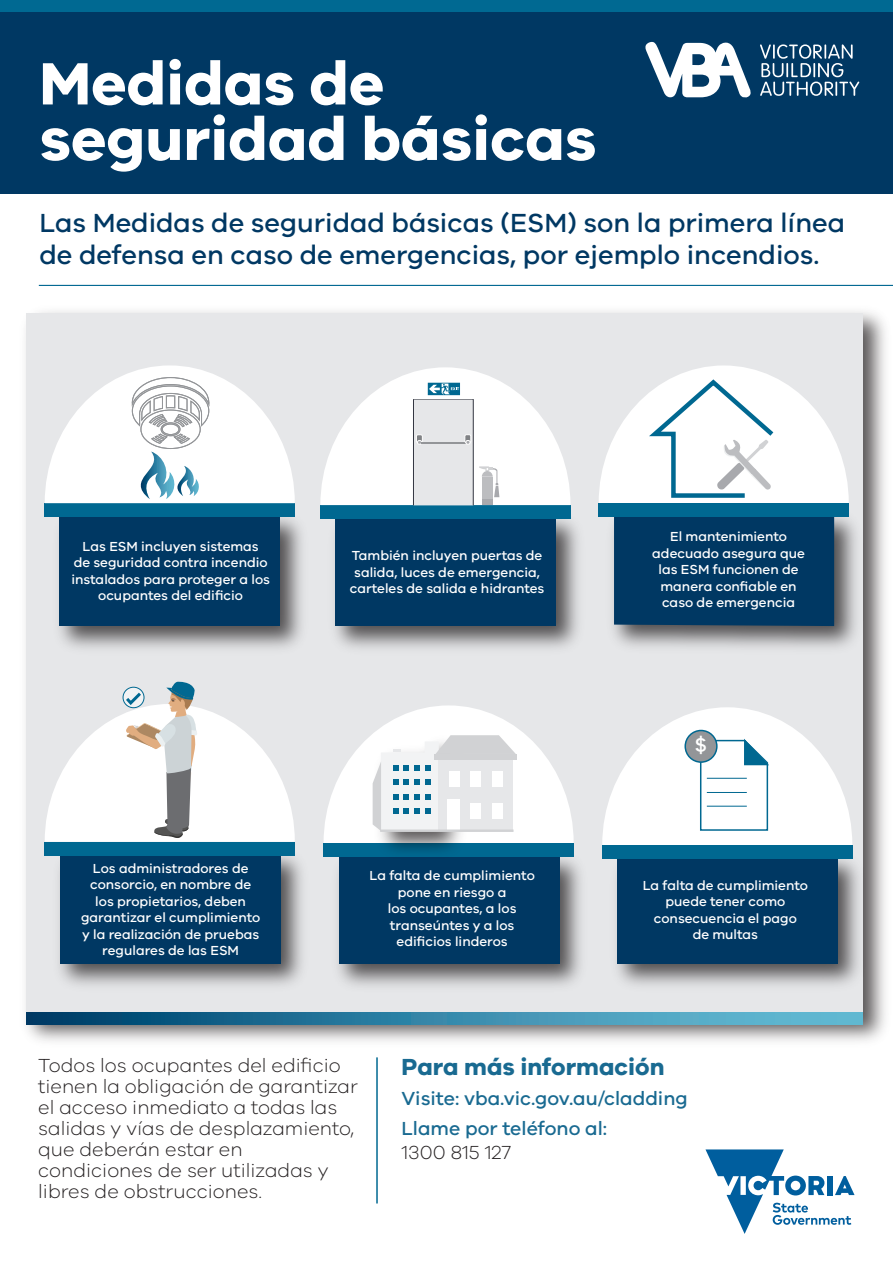
<style>
.page{position:relative;width:893px;height:1263px;background:#fff}
.page>*{position:absolute;margin:0;border:0;box-sizing:border-box;transform-origin:0 0}
.t1{font:700 61.5px/55.5px "VIC";color:#fff}
.t2{font:500 27px/31.5px "VIC";color:#003863}
.t3{font:700 24px "VIC";color:#196a91}
.t4{font:500 21.15px "VIC";color:#fff}
.t5{font:300 19.5px/21px "VIC";color:#231f20}
.t6{font:500 19.5px/24px "VIC";color:#196a91}
.t7{font:500 13.5px/16.5px "VIC";color:#fff;text-align:center}
.s1{font-weight:300;color:#231f20}
</style>
<div class="page">
<div style="left:0;top:10px;width:893px;height:183px;background:#003863"></div>
<svg style="left:760px;top:44px;width:99px;height:52px"></svg>
<svg style="left:645px;top:41px;width:106px;height:57px"></svg>
<img style="left:25px;top:311px;width:861px;height:731px">
<div style="left:26px;top:313px;width:837px;height:706px;background:#e6e7e9"></div>
<img style="left:59px;top:517px;width:243px;height:132px">
<div style="left:60px;top:517px;width:220px;height:109px;background:#003863"></div>
<hr style="left:39px;top:285px;width:854px;height:1px;background:#006891">
<svg style="left:45px;top:681px;width:250px;height:161px"></svg>
<div style="left:45px;top:503px;width:250px;height:14px;background:#006891"></div>
<img style="left:334px;top:507px;width:245px;height:142px">
<div style="left:336px;top:519px;width:220px;height:107px;background:#003863"></div>
<div style="left:320px;top:505px;width:250px;height:14px;background:#006891"></div>
<img style="left:59px;top:856px;width:244px;height:130px">
<div style="left:60px;top:855px;width:220px;height:109px;background:#003863"></div>
<div style="left:45px;top:842px;width:250px;height:14px;background:#006891"></div>
<img style="left:337px;top:857px;width:244px;height:129px">
<div style="left:339px;top:857px;width:220px;height:107px;background:#003863"></div>
<div style="left:324px;top:843px;width:250px;height:14px;background:#006891"></div>
<img style="left:612px;top:503px;width:255px;height:156px">
<div style="left:614px;top:517px;width:220px;height:109px;background:#003863"></div>
<div style="left:599px;top:503px;width:250px;height:14px;background:#006891"></div>
<svg style="left:26px;top:1012px;width:837px;height:12px;background:#3383a5"></svg>
<img style="left:616px;top:846px;width:255px;height:151px">
<div style="left:618px;top:859px;width:220px;height:105px;background:#003863"></div>
<div style="left:602px;top:845px;width:250px;height:14px;background:#006891"></div>
<svg style="left:45px;top:365px;width:250px;height:138px"></svg>
<svg style="left:324px;top:705px;width:250px;height:138px"></svg>
<div style="left:434px;top:754px;width:83px;height:5px;background:#d1d2d4"></div>
<div style="left:447px;top:799px;width:12px;height:31px;background:#fff"></div>
<div style="left:380px;top:829px;width:133px;height:3px;border:2px solid #d1d2d4"></div>
<svg style="left:599px;top:365px;width:250px;height:138px"></svg>
<svg style="left:602px;top:707px;width:250px;height:138px"></svg>
<hr style="left:707px;top:778px;width:40px;height:1px;background:#006891">
<hr style="left:707px;top:792px;width:40px;height:1px;background:#006891">
<hr style="left:707px;top:806px;width:40px;height:1px;background:#006891">
<div style="left:685px;top:730px;width:32px;height:32px;background:#939598;border-radius:50%"></div>
<div style="left:684px;top:730px;width:34px;height:33px;border:2px solid #006891;border-radius:50%"></div>
<hr style="left:376px;top:1057px;width:2px;height:146px;background:#006891">
<svg style="left:320px;top:367px;width:250px;height:138px"></svg>
<svg style="left:705px;top:1149px;width:149px;height:85px"></svg>
<div style="left:0;top:0;width:893px;height:11px;background:#006992"></div>
<p class="t1" style="left:39px;top:54px;width:559px">Medidas de seguridad básicas</p>
<p class="t2" style="left:39px;top:207px;width:807px">Las Medidas de seguridad básicas (ESM) son la primera línea de defensa en caso de emergencias, por ejemplo incendios.</p>
<p class="t7" style="left:71px;top:537px;width:200px">Las ESM incluyen sistemas<br>de seguridad contra incendio instalados para proteger a los ocupantes del edificio</p>
<p class="t7" style="left:350px;top:547px;width:196px">También incluyen puertas de salida, luces de emergencia, carteles de salida e hidrantes</p>
<p class="t7" style="left:652px;top:528px;width:154px">El mantenimiento adecuado asegura que las ESM funcionen de manera confiable en caso de emergencia</p>
<p class="t4" style="left:694px;top:732px;width:14px">$</p>
<p class="t7" style="left:81px;top:859px;width:181px">Los administradores de consorcio, en nombre de los propietarios, deben garantizar el cumplimiento lay realización de pruebas regulares de las ESM</p>
<p class="t7" style="left:369px;top:867px;width:167px">La falta de cumplimiento pone en riesgo a<br>los ocupantes a, los transeúntes ay los edificios linderos</p>
<p class="t7" style="left:643px;top:876px;width:167px">La falta de cumplimiento puede tener como consecuencia el pago<br>de multas</p>
<p class="t5" style="left:38px;top:1054px;width:321px">Todos los ocupantes del edificio tienen la obligación de garantizar el acceso inmediato a todas las salidas y vías de desplazamiento, que deberán estar en condiciones de ser utilizadas y libres de obstrucciones.</p>
<p class="t3" style="left:401px;top:1052px;width:265px">Para más información</p>
<p class="t6" style="left:401px;top:1085px;width:288px">Visite: vba.vic.gov.au/cladding</p>
<p class="t6" style="left:401px;top:1115px;width:207px">Llame por teléfono al:<br><span class="s1">1300 815 127</span></p>
</div>
